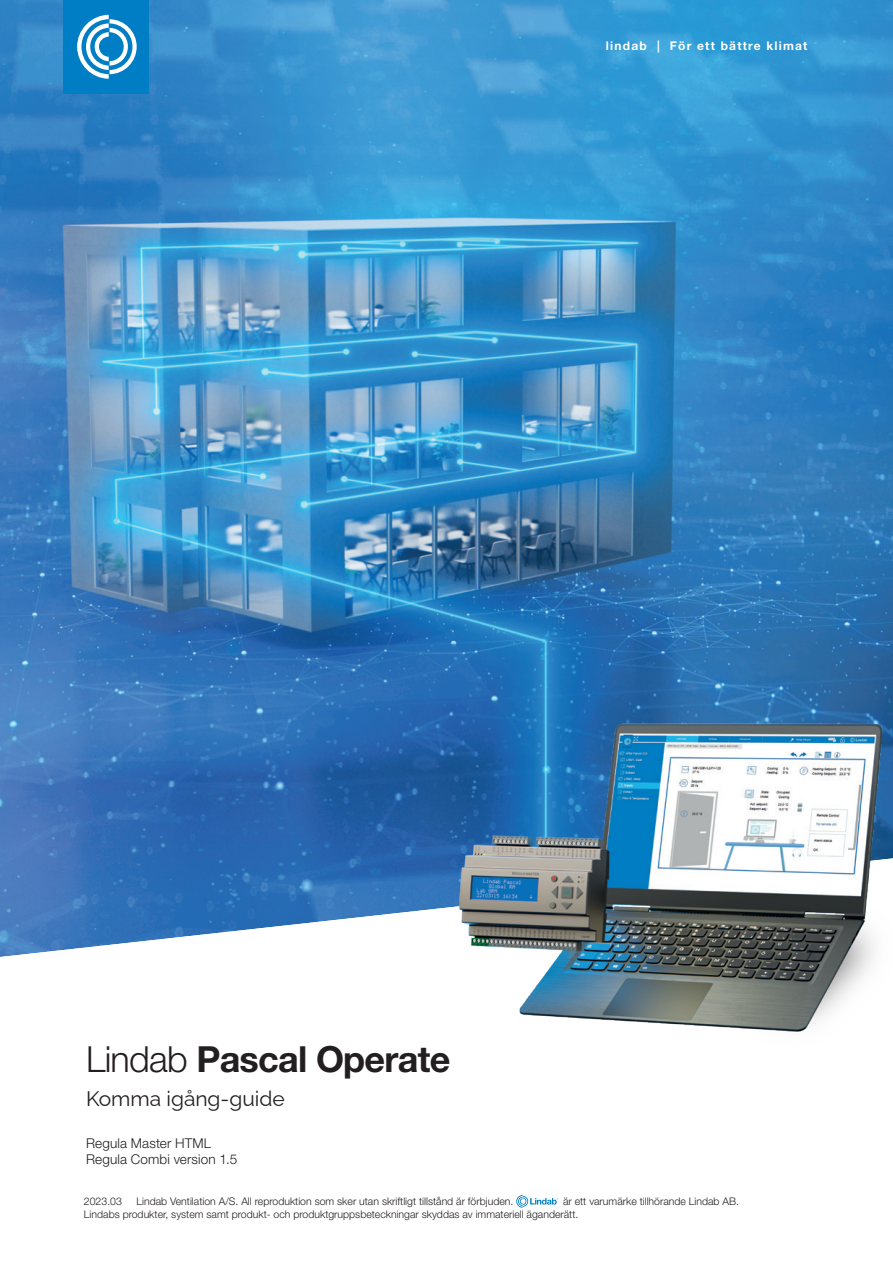
<style>
.page{position:relative;width:893px;height:1263px;background:#fff}
.page>*{position:absolute;margin:0;border:0;box-sizing:border-box;transform-origin:0 0}
.Heading_-_24_30_Blac{font:700 36px "Helvetica Neue LT Pro";letter-spacing:-.02em;color:#231f20}
.Heading_-_24_30_Blac-2{font:21px "Raleway";letter-spacing:-.005em;color:#231f20}
.Heading_-_24_30_Blac-3{font:300 13.5px "Helvetica Neue LT Pro";letter-spacing:.01em;color:#231f20}
.t1{font:700 12px "Helvetica Neue LT Pro";letter-spacing:.1em;color:#fff}
.t2{font:300 10.5px/12.6px "Helvetica Neue LT Pro";color:#231f20}
.s1{font-weight:300}
</style>
<div class="page">
<img style="left:0;top:0;width:893px;height:856px">
<div style="left:64px;top:0;width:85px;height:94px;background:#007ec5"></div>
<svg style="left:77px;top:15px;width:60px;height:64px"></svg>
<svg style="left:0;top:856px;width:435px;height:101px"></svg>
<img style="left:435px;top:637px;width:458px;height:395px">
<svg style="left:516px;top:1195px;width:42px;height:13px"></svg>
<p class="t1" style="left:606px;top:38px;width:203px">lindab | För ett bättre klimat</p>
<p class="Heading_-_24_30_Blac" style="left:86px;top:1036px;width:366px"><span class="s1">Lindab</span> Pascal Operate</p>
<p class="Heading_-_24_30_Blac-2" style="left:86px;top:1082px;width:200px">Komma igång-guide</p>
<p class="Heading_-_24_30_Blac-3" style="left:86px;top:1134px;width:126px">Regula Master HTML</p>
<p class="Heading_-_24_30_Blac-3" style="left:86px;top:1151px;width:153px">Regula Combi version 1.5</p>
<p class="t2" style="left:84px;top:1195px;width:39px">2023.03</p>
<p class="t2" style="left:137px;top:1195px;width:378px">Lindab Ventilation A/S. All reproduktion som sker utan skriftligt tillstånd är förbjuden.</p>
<p class="t2" style="left:84px;top:1195px;width:657px;text-indent:479px">är ett varumärke tillhörande Lindab AB.<br>Lindabs produkter, system samt produkt- och produktgruppsbeteckningar skyddas av immateriell äganderätt.</p>
</div>
